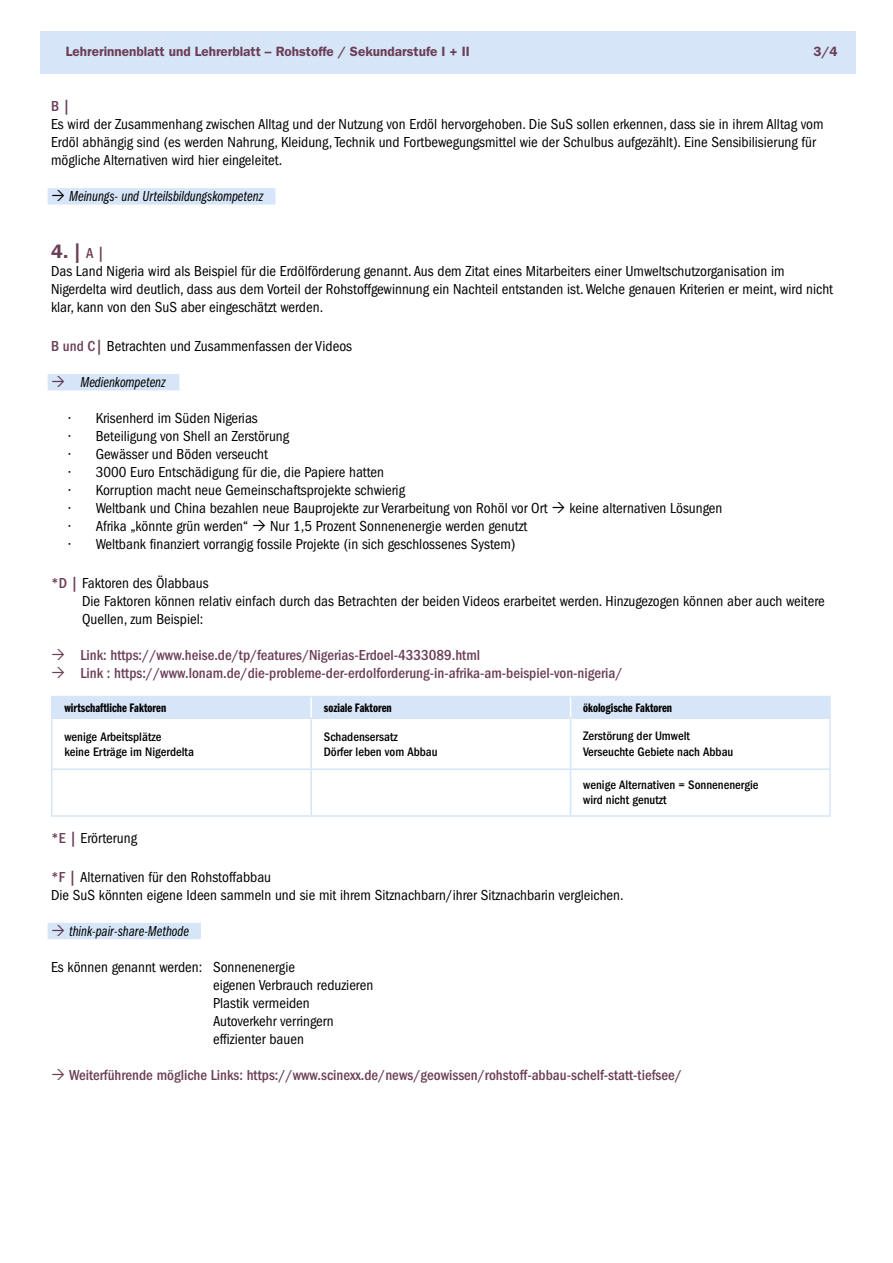
<style>
.page{position:relative;width:893px;height:1263px;background:#fff}
.page>*{position:absolute;margin:0;border:0;box-sizing:border-box;transform-origin:0 0}
.t1{font:600 19.5px "ITC Franklin Gothic Std";color:#6b3e56}
.t2{font:condensed 15px/18px "Franklin Gothic";color:#000}
.t3{font:500 condensed 15px/18px "Franklin Gothic";color:#6b3e56}
.t4{font:15px "Franklin Gothic Book Cmpr Ital";color:#000}
.t5{font:600 13.5px "ITC Franklin Gothic Std";color:#6b3e56}
.t6{font:500 condensed 12.75px/15px "ITC Franklin Gothic Std";color:#000}
.t7{font:12.75px "ITC Franklin Gothic Std Dm Cp";color:#000}
.s1{font-weight:500;font-stretch:condensed;font-size:15px}
.s2{font-weight:500;color:#6b3e56}
</style>
<div class="page">
<hr style="left:51px;top:696px;width:260px;height:1px;background:#d6e5f7">
<hr style="left:51px;top:697px;width:2px;height:20px;background:#d6e5f7">
<hr style="left:571px;top:696px;width:260px;height:1px;background:#d6e5f7">
<hr style="left:829px;top:697px;width:2px;height:20px;background:#d6e5f7">
<hr style="left:51px;top:717px;width:260px;height:2px;background:#d6e5f7">
<hr style="left:51px;top:719px;width:2px;height:49px;background:#d6e5f7">
<hr style="left:311px;top:717px;width:260px;height:2px;background:#d6e5f7">
<hr style="left:310px;top:719px;width:2px;height:49px;background:#d6e5f7">
<hr style="left:571px;top:717px;width:260px;height:2px;background:#d6e5f7">
<hr style="left:570px;top:719px;width:1px;height:49px;background:#d6e5f7">
<hr style="left:829px;top:719px;width:2px;height:49px;background:#d6e5f7">
<hr style="left:51px;top:768px;width:260px;height:2px;background:#d6e5f7">
<hr style="left:51px;top:770px;width:2px;height:45px;background:#d6e5f7">
<hr style="left:311px;top:768px;width:260px;height:2px;background:#d6e5f7">
<hr style="left:310px;top:770px;width:2px;height:45px;background:#d6e5f7">
<hr style="left:571px;top:768px;width:260px;height:2px;background:#d6e5f7">
<hr style="left:570px;top:770px;width:1px;height:45px;background:#d6e5f7">
<hr style="left:829px;top:770px;width:2px;height:45px;background:#d6e5f7">
<hr style="left:51px;top:815px;width:260px;height:2px;background:#d6e5f7">
<hr style="left:311px;top:815px;width:260px;height:2px;background:#d6e5f7">
<hr style="left:571px;top:815px;width:260px;height:2px;background:#d6e5f7">
<div style="left:53px;top:696px;width:776px;height:22px;background:#d6e5f7"></div>
<div style="left:40px;top:31px;width:816px;height:42px;background:#d6e5f7"></div>
<div style="left:48px;top:188px;width:228px;height:17px;background:#d6e5f7;border:2px solid #d6e5f7"></div>
<div style="left:48px;top:923px;width:153px;height:16px;background:#d6e5f7"></div>
<div style="left:48px;top:374px;width:131px;height:16px;background:#d6e5f7"></div>
<svg style="left:52px;top:190px;width:12px;height:1px"></svg>
<p class="t5" style="left:66px;top:43px;width:405px">Lehrerinnenblatt und Lehrerblatt – Rohstoffe / Sekundarstufe I + II</p>
<p class="t5" style="left:813px;top:43px;width:26px">3/4</p>
<p class="t3" style="left:51px;top:97px;width:21px">B |</p>
<p class="t2" style="left:51px;top:115px;width:774px">Es wird der Zusammenhang zwischen Alltag und der Nutzung von Erdöl hervorgehoben. Die SuS sollen erkennen, dass sie in ihrem Alltag vom<br>Erdöl abhängig sind (es werden Nahrung, Kleidung, Technik und Fortbewegungsmittel wie der Schulbus aufgezählt). Eine Sensibilisierung für mögliche Alternativen wird hier eingeleitet.</p>
<p class="t4" style="left:69px;top:188px;width:196px">Meinungs- und Urteilsbildungskompetenz</p>
<h1 class="t1" style="left:51px;top:240px;width:55px">4. | <span class="s1">A |</span></h1>
<p class="t2" style="left:51px;top:262px;width:783px">Das Land Nigeria wird als Beispiel für die Erdölförderung genannt. Aus dem Zitat eines Mitarbeiters einer Umweltschutzorganisation im<br>Nigerdelta wird deutlich, dass aus dem Vorteil der Rohstoffgewinnung ein Nachteil entstanden ist. Welche genauen Kriterien er meint, wird nicht klar, kann von den SuS aber eingeschätzt werden.</p>
<p class="t2" style="left:51px;top:337px;width:303px"><span class="s2">B und C|</span> Betrachten und Zusammenfassen der Videos</p>
<p class="t4" style="left:80px;top:374px;width:87px">Medienkompetenz</p>
<p class="t2" style="left:69px;top:409px;width:191px">• Krisenherd im Süden Nigerias</p>
<p class="t2" style="left:69px;top:427px;width:222px">• Beteiligung von Shell an Zerstörung</p>
<p class="t2" style="left:69px;top:445px;width:201px">• Gewässer und Böden verseucht</p>
<p class="t2" style="left:69px;top:463px;width:317px">• 3000 Euro Entschädigung für die, die Papiere hatten</p>
<p class="t2" style="left:69px;top:481px;width:338px">• Korruption macht neue Gemeinschaftsprojekte schwierig</p>
<p class="t2" style="left:69px;top:499px;width:480px">• Weltbank und China bezahlen neue Bauprojekte zur Verarbeitung von Rohöl vor Ort</p>
<p class="t2" style="left:569px;top:499px;width:154px">keine alternativen Lösungen</p>
<p class="t2" style="left:69px;top:517px;width:181px">• Afrika „könnte grün werden“</p>
<p class="t2" style="left:270px;top:517px;width:259px">Nur 1,5 Prozent Sonnenenergie werden genutzt</p>
<p class="t2" style="left:69px;top:535px;width:448px">• Weltbank finanziert vorrangig fossile Projekte (in sich geschlossenes System)</p>
<p class="t2" style="left:82px;top:574px;width:744px;text-indent:-31px"><span class="s2">*D |</span> Faktoren des Ölabbaus<br>Die Faktoren können relativ einfach durch das Betrachten der beiden Videos erarbeitet werden. Hinzugezogen können aber auch weitere<br>Quellen, zum Beispiel:</p>
<p class="t3" style="left:80px;top:646px;width:544px">Link: https://www.heise.de/tp/features/Nigerias-Erdoel-4333089.html<br>Link : https://www.lonam.de/die-probleme-der-erdolforderung-in-afrika-am-beispiel-von-nigeria/</p>
<p class="t7" style="left:64px;top:700px;width:103px">wirtschaftliche Faktoren</p>
<p class="t7" style="left:324px;top:700px;width:69px">soziale Faktoren</p>
<p class="t7" style="left:583px;top:700px;width:90px">ökologische Faktoren</p>
<p class="t6" style="left:64px;top:729px;width:131px">wenige Arbeitsplätze<br>keine Erträge im Nigerdelta</p>
<p class="t6" style="left:324px;top:729px;width:115px">Schadensersatz<br>Dörfer leben vom Abbau</p>
<p class="t6" style="left:583px;top:728px;width:152px;line-height:16px">Zerstörung der Umwelt<br>Verseuchte Gebiete nach Abbau</p>
<p class="t6" style="left:583px;top:778px;width:177px">wenige Alternativen = Sonnenenergie wird nicht genutzt</p>
<p class="t2" style="left:51px;top:829px;width:88px"><span class="s2">*E |</span> Erörterung</p>
<p class="t2" style="left:51px;top:868px;width:574px"><span class="s2">*F |</span> Alternativen für den Rohstoffabbau<br>Die SuS könnten eigene Ideen sammeln und sie mit ihrem Sitznachbarn/ihrer Sitznachbarin vergleichen.</p>
<p class="t4" style="left:69px;top:923px;width:121px">think-pair-share-Methode</p>
<p class="t2" style="left:213px;top:958px;width:162px;text-indent:-162px">Es können genannt werden: Sonnenenergie<br>eigenen Verbrauch reduzieren<br>Plastik vermeiden<br>Autoverkehr verringern effizienter bauen</p>
<p class="t3" style="left:69px;top:1066px;width:614px">Weiterführende mögliche Links: https://www.scinexx.de/news/geowissen/rohstoff-abbau-schelf-statt-tiefsee/</p>
</div>
